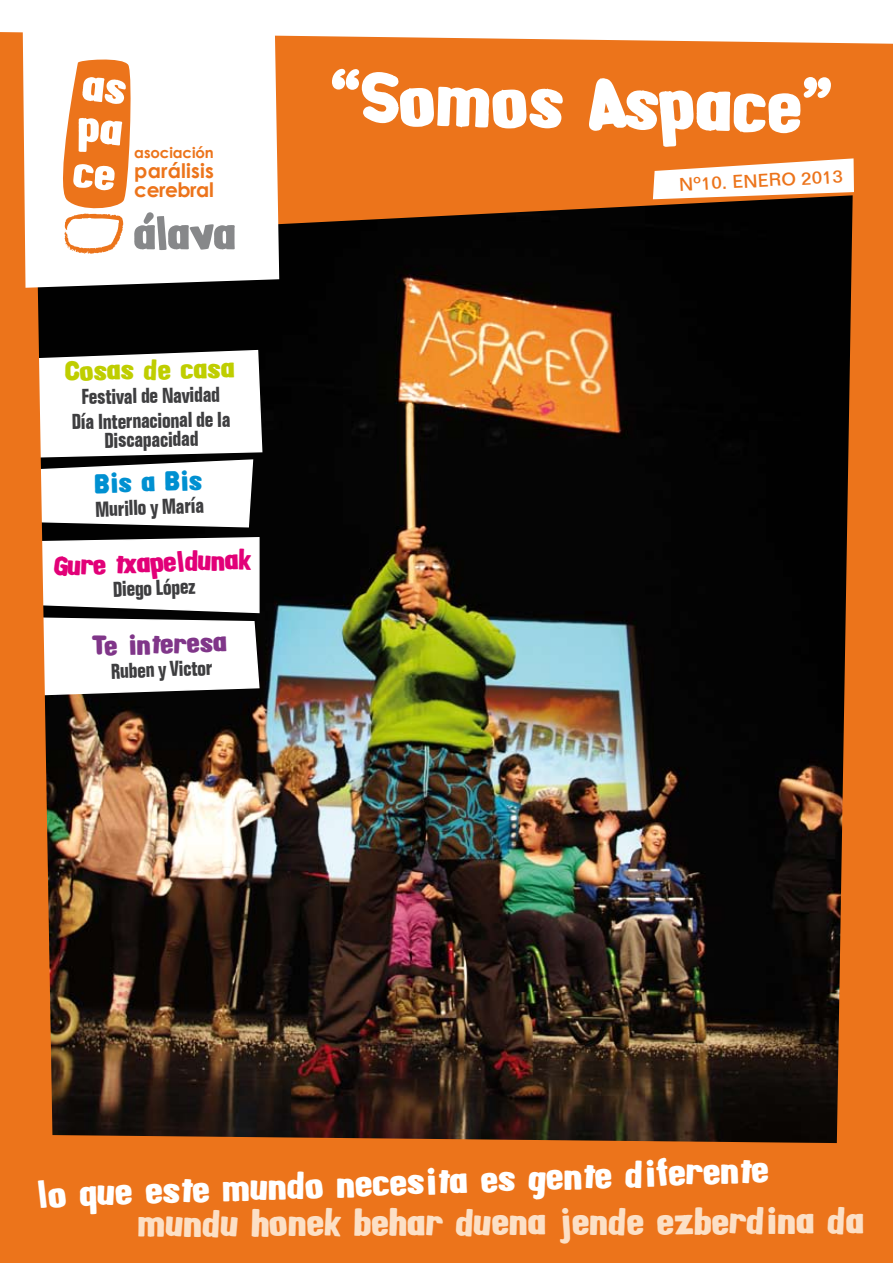
<style>
.page{position:relative;width:893px;height:1263px;background:#fff}
.page>*{position:absolute;margin:0;border:0;box-sizing:border-box;transform-origin:0 0}
.t1{font:69.45px "Alpha Fridge Magnets";color:#fff}
.t2{font:34.65px "Alpha Fridge Magnets";color:#fff}
.t3{font:34.65px "Alpha Fridge Magnets";color:#fce0c6}
.t4{font:26.25px "Alpha Fridge Magnets";color:#e20078}
.t5{font:26.25px "Alpha Fridge Magnets";color:#bfce00}
.t6{font:26.25px "Alpha Fridge Magnets";color:#803689}
.t7{font:26.25px "Alpha Fridge Magnets";color:#0090d1}
.t8{font:700 condensed 21px/24.9px "Folio BT";color:#3e3e40;text-align:center}
.t9{font:700 20.1px/19.4px "Century Gothic";letter-spacing:.005em;color:#ec741b}
.t10{font:500 18px "Folio BT";color:#ec741b}
.t11{font:700 14.85px "Century Gothic";letter-spacing:-.005em;color:#ec741b}
</style>
<div class="page">
<img style="left:0;top:32px;width:893px;height:1231px">
<svg style="left:22px;top:32px;width:257px;height:256px"></svg>
<svg style="left:54px;top:56px;width:181px;height:198px"></svg>
<svg style="left:653px;top:158px;width:201px;height:41px"></svg>
<p class="t11" style="left:134px;top:142px;width:81px">asociación</p>
<p class="t9" style="left:134px;top:160px;width:81px">parálisis cerebral</p>
<p class="t5" style="left:65px;top:353px;width:171px;rotate:-1deg">Cosas de casa</p>
<p class="t8" style="left:71px;top:384px;width:161px;rotate:-1deg">Festival de Navidad<br>Día Internacional de la</p>
<p class="t8" style="left:104px;top:428px;width:96px;rotate:-1deg">Discapacidad</p>
<p class="t7" style="left:94px;top:465px;width:109px;rotate:-2deg">Bis a Bis</p>
<p class="t8" style="left:95px;top:496px;width:111px;rotate:-2deg">Murillo y María</p>
<p class="t4" style="left:54px;top:547px;width:198px;rotate:-2deg">Gure txapeldunak</p>
<p class="t8" style="left:112px;top:577px;width:84px;rotate:-2deg">Diego López</p>
<p class="t6" style="left:93px;top:628px;width:135px;rotate:-2deg">Te interesa</p>
<p class="t8" style="left:110px;top:658px;width:103px;rotate:-2deg">Ruben y Victor</p>
<h1 class="t1" style="left:332px;top:50px;width:504px;rotate:1deg">“Som os Aspace”</h1>
<p class="t10" style="left:679px;top:174px;width:165px;rotate:-3deg">Nº10. ENERO 2013</p>
<h2 class="t2" style="left:36px;top:1170px;width:735px;rotate:-2deg">lo que este m undo necesita es gente diferente</h2>
<h2 class="t3" style="left:139px;top:1198px;width:728px">mundu honek behar duena jende ezberdina da</h2>
</div>
